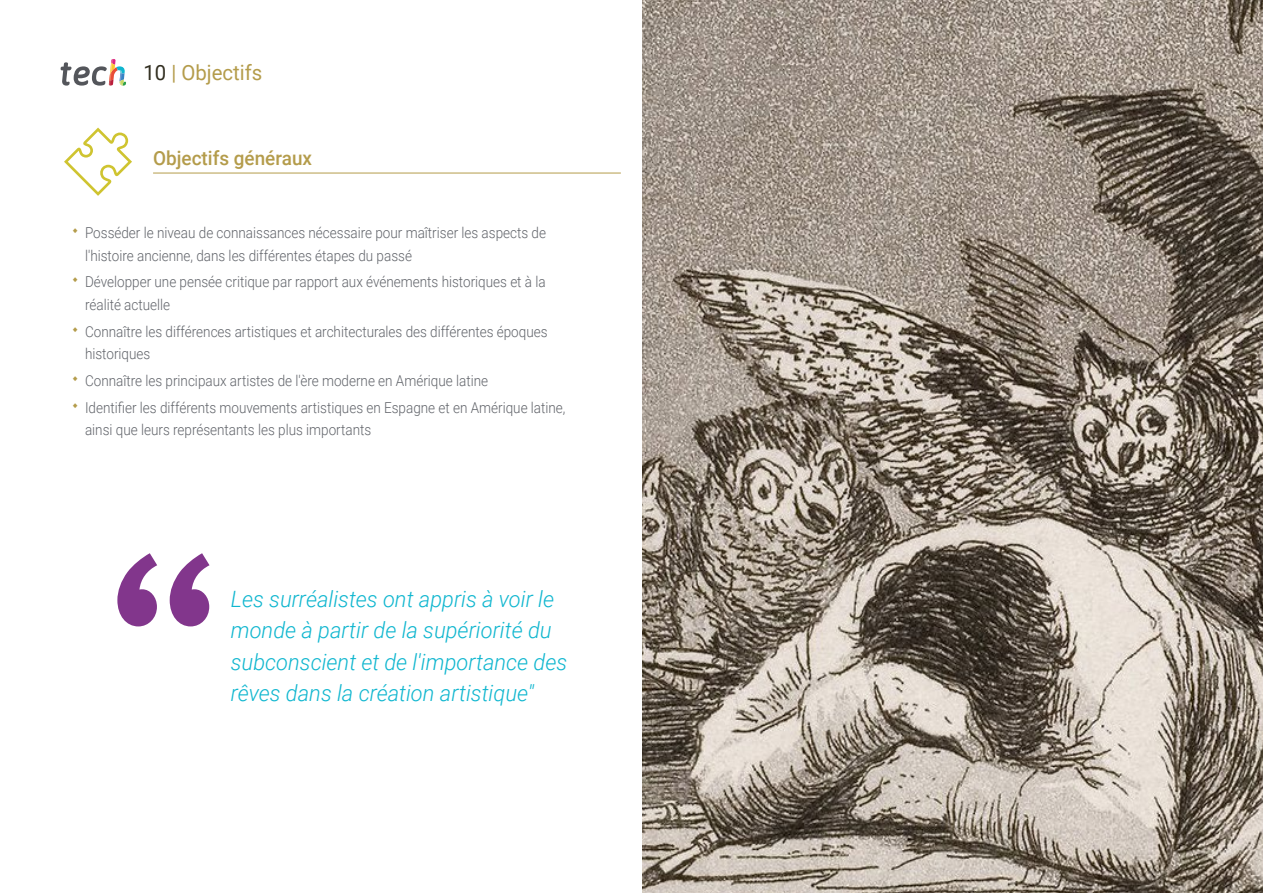
<style>
.page{position:relative;width:1263px;height:893px;background:#fff}
.page>*{position:absolute;margin:0;border:0;box-sizing:border-box;transform-origin:0 0}
.t1{font:italic 300 22.5px/31.5px "Roboto";color:#0fb6cf}
.t2{font:21px "Roboto";color:#b49c4b}
.t3{font:500 19.5px "Roboto";color:#b49c4b}
.t4{font:300 15px/22.5px "Roboto";color:#61646a;scale:.9 1}
.s1{color:#312e20}
</style>
<div class="page">
<hr style="left:153px;top:173px;width:468px;height:1px;background:#b49c4b">
<svg style="left:64px;top:128px;width:68px;height:68px"></svg>
<svg style="left:117px;top:553px;width:93px;height:73px"></svg>
<img style="left:642px;top:0;width:621px;height:893px">
<svg style="left:61px;top:59px;width:65px;height:27px"></svg>
<h2 class="t2" style="left:144px;top:57px;width:120px"><span class="s1">10</span> | Objectifs</h2>
<h3 class="t3" style="left:153px;top:144px;width:160px">Objectifs généraux</h3>
<p class="t4" style="left:85px;top:221px;width:514px">Posséder le niveau de connaissances nécessaire pour maîtriser les aspects de l'histoire ancienne, dans les différentes étapes du passé</p>
<p class="t4" style="left:85px;top:270px;width:513px">Développer une pensée critique par rapport aux événements historiques et à la réalité actuelle</p>
<p class="t4" style="left:85px;top:320px;width:515px">Connaître les différences artistiques et architecturales des différentes époques historiques</p>
<p class="t4" style="left:85px;top:367px;width:535px;line-height:26.7px">Connaître les principaux artistes de l'ère moderne en Amérique latine<br>Identifier les différents mouvements artistiques en Espagne et en Amérique latine,</p>
<p class="t4" style="left:85px;top:418px;width:320px">ainsi que leurs représentants les plus importants</p>
<h1 class="t1" style="left:231px;top:582px;width:338px">Les surréalistes ont appris à voir le monde à partir de la supériorité du subconscient et de l'importance des rêves dans la création artistique"</h1>
</div>
